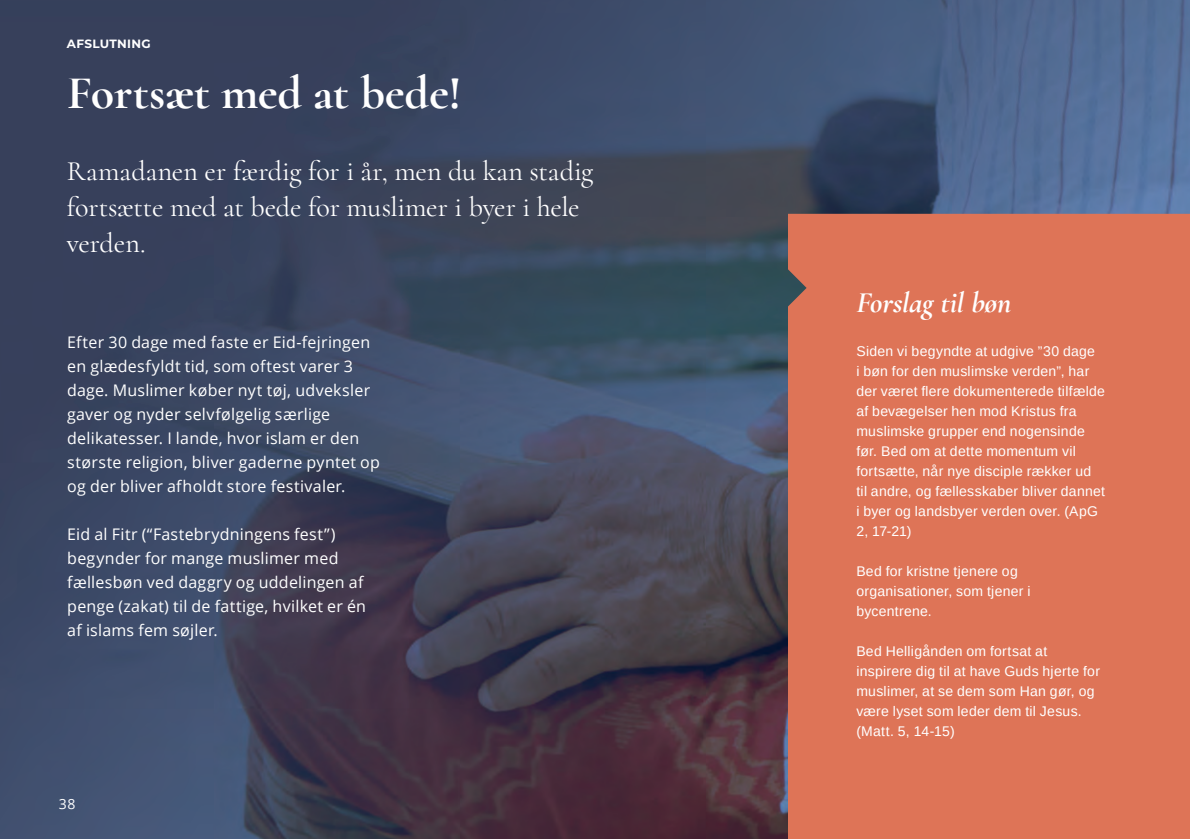
<style>
.page{position:relative;width:1190px;height:839px;background:#fff}
.page>*{position:absolute;margin:0;border:0;box-sizing:border-box;transform-origin:0 0}
.t1{font:700 48px "Cormorant";letter-spacing:-.005em;color:#fff}
.howcanwe{font:italic 700 30px "Cormorant";letter-spacing:-.005em;color:#fff}
.body{font:28px/36px "Cormorant";letter-spacing:-.005em;color:#fff}
.body-2{font:16px/24px "Open Sans";letter-spacing:.015em;color:#fff}
.quote_arimo{font:14px/20px "Arimo";letter-spacing:.02em;color:#fff}
.body-3{font:14px "Open Sans";color:#fff}
.page_title{font:700 12px "Montserrat";letter-spacing:.025em;color:#fff}
</style>
<div class="page">
<img style="left:0;top:0;width:1189px;height:839px">
<div style="left:788px;top:214px;width:401px;height:625px;background:#de7457"></div>
<p class="page_title" style="left:67px;top:35px;width:85px">AFSLUTNING</p>
<p class="t1" style="left:67px;top:63px;width:395px">Fortsæt med at bede!</p>
<p class="body" style="left:67px;top:153px;width:528px">Ramadanen er færdig for i år, men du kan stadig fortsætte med at bede for muslimer i byer i hele verden.</p>
<p class="body-2" style="left:67px;top:330px;width:314px">Efter 30 dage med faste er Eid-fejringen en glædesfyldt tid, som oftest varer 3 dage. Muslimer køber nyt tøj, udveksler gaver og nyder selvfølgelig særlige delikatesser. I lande, hvor islam er den største religion, bliver gaderne pyntet op og der bliver afholdt store festivaler.</p>
<p class="body-2" style="left:67px;top:522px;width:300px">Eid al Fitr (“Fastebrydningens fest”) begynder for mange muslimer med fællesbøn ved daggry og uddelingen af penge (zakat) til de fattige, hvilket er én af islams fem søjler.</p>
<p class="body-3" style="left:59px;top:794px;width:18px">38</p>
<p class="howcanwe" style="left:856px;top:284px;width:156px">Forslag til bøn</p>
<p class="quote_arimo" style="left:856px;top:341px;width:250px">Siden vi begyndte at udgive ”30 dage<br>i bøn for den muslimske verden”, har der været flere dokumenterede tilfælde af bevægelser hen mod Kristus fra muslimske grupper end nogensinde før. Bed om at dette momentum vil fortsætte, når nye disciple rækker ud til andre, og fællesskaber bliver dannet i byer og landsbyer verden over. (ApG 2, 17-21)</p>
<p class="quote_arimo" style="left:856px;top:561px;width:176px">Bed for kristne tjenere og organisationer, som tjener i bycentrene.</p>
<p class="quote_arimo" style="left:856px;top:641px;width:245px">Bed Helligånden om fortsat at inspirere dig til at have Guds hjerte for muslimer, at se dem som Han gør, og være lyset som leder dem til Jesus. (Matt. 5, 14-15)</p>
</div>
